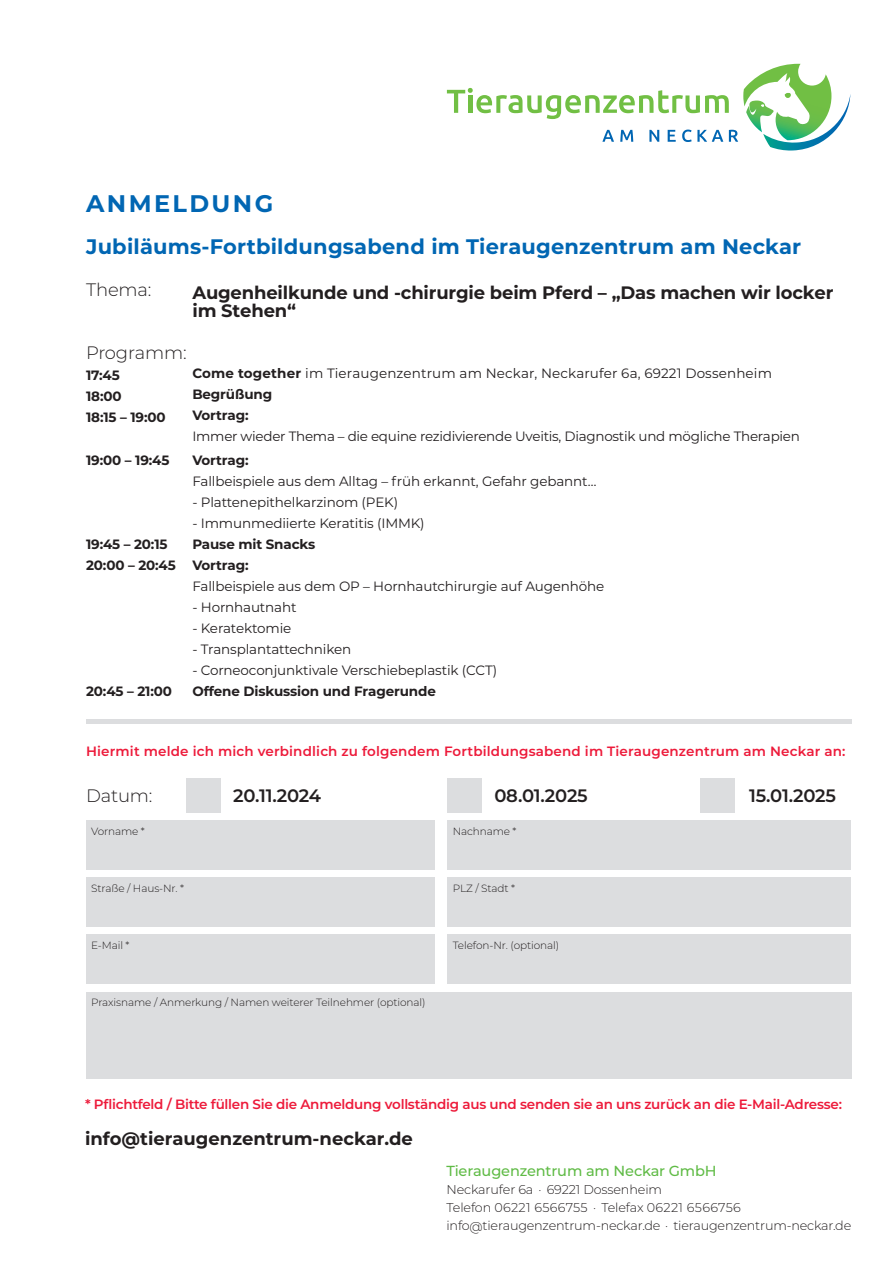
<style>
.page{position:relative;width:893px;height:1263px;background:#fff}
.page>*{position:absolute;margin:0;border:0;box-sizing:border-box;transform-origin:0 0}
.t1{font:700 24px "Montserrat";letter-spacing:.1em;color:#0166b3}
.t2{font:700 21px "Montserrat";letter-spacing:.01em;color:#0166b3}
.A1{font:700 18px/18px "Montserrat";letter-spacing:-.01em;color:#231f20}
.t3{font:600 18px "Montserrat";letter-spacing:-.015em;color:#231f20}
.t4{font:300 18px "Montserrat";letter-spacing:-.01em;color:#231f20}
.t5{font:500 14.55px "Montserrat";letter-spacing:-.01em;color:#60bb46}
.A1-2{font:13.5px/21px "Montserrat";letter-spacing:-.01em;color:#231f20}
.A1-3{font:600 13.5px "Montserrat";letter-spacing:-.005em;color:#ed1a3a}
.A1-4{font:700 13.5px "Montserrat";letter-spacing:-.01em;color:#231f20}
.t6{font:300 12.75px "Montserrat";letter-spacing:-.015em;color:#231f20}
.t7{font:300 12.75px "Montserrat";letter-spacing:.02em;color:#231f20}
.A1-5{font:300 10.5px "Montserrat";letter-spacing:-.01em;color:#231f20}
.s1{font-weight:700}
</style>
<div class="page">
<svg style="left:447px;top:64px;width:403px;height:87px"></svg>
<div style="left:86px;top:820px;width:349px;height:49px;background:#dcdddf"></div>
<div style="left:448px;top:820px;width:403px;height:49px;background:#dcdddf"></div>
<div style="left:448px;top:778px;width:34px;height:34px;background:#dcdddf"></div>
<div style="left:186px;top:778px;width:34px;height:34px;background:#dcdddf"></div>
<div style="left:700px;top:778px;width:34px;height:34px;background:#dcdddf"></div>
<div style="left:86px;top:877px;width:349px;height:49px;background:#dcdddf"></div>
<div style="left:448px;top:877px;width:403px;height:49px;background:#dcdddf"></div>
<div style="left:86px;top:935px;width:349px;height:49px;background:#dcdddf"></div>
<div style="left:448px;top:935px;width:403px;height:49px;background:#dcdddf"></div>
<div style="left:86px;top:992px;width:765px;height:86px;background:#dcdddf"></div>
<hr style="left:86px;top:719px;width:765px;height:4px;background:#dcdddf">
<p class="t1" style="left:86px;top:187px;width:189px">ANMELDUNG</p>
<p class="t2" style="left:86px;top:232px;width:717px">Jubiläums-Fortbildungsabend im Tieraugenzentrum am Neckar</p>
<p class="t4" style="left:86px;top:278px;width:67px">Thema:</p>
<p class="A1" style="left:192px;top:283px;width:642px">Augenheilkunde und -chirurgie beim Pferd – „Das machen wir locker im Stehen“</p>
<p class="t4" style="left:86px;top:341px;width:102px">Programm:</p>
<p class="A1-4" style="left:86px;top:366px;width:35px">17:45</p>
<p class="A1-4" style="left:86px;top:387px;width:37px">18:00</p>
<p class="A1-4" style="left:86px;top:408px;width:81px">18:15 – 19:00</p>
<p class="A1-2" style="left:192px;top:362px;width:609px"><span class="s1">Come together</span> im Tieraugenzentrum am Neckar, Neckarufer 6a, 69221 Dossenheim <span class="s1">Begrüßung<br>Vortrag:<br></span>Immer wieder Thema – die equine rezidivierende Uveitis, Diagnostik und mögliche Therapien</p>
<p class="A1-4" style="left:86px;top:450px;width:85px">19:00 – 19:45</p>
<p class="A1-4" style="left:192px;top:450px;width:58px">Vortrag:</p>
<p class="A1-2" style="left:192px;top:470px;width:405px">Fallbeispiele aus dem Alltag – früh erkannt, Gefahr gebannt…</p>
<p class="A1-2" style="left:192px;top:491px;width:207px">- Plattenepithelkarzinom (PEK)</p>
<p class="A1-2" style="left:192px;top:512px;width:234px">- Immunmediierte Keratitis (IMMK)</p>
<p class="A1-4" style="left:86px;top:534px;width:83px">19:45 – 20:15</p>
<p class="A1-4" style="left:192px;top:534px;width:124px">Pause mit Snacks</p>
<p class="A1-4" style="left:86px;top:555px;width:164px">20:00 – 20:45 Vortrag:</p>
<p class="A1-2" style="left:192px;top:575px;width:413px">Fallbeispiele aus dem OP – Hornhautchirurgie auf Augenhöhe</p>
<p class="A1-2" style="left:192px;top:596px;width:106px">- Hornhautnaht</p>
<p class="A1-2" style="left:192px;top:617px;width:100px">- Keratektomie</p>
<p class="A1-2" style="left:192px;top:638px;width:160px">- Transplantattechniken</p>
<p class="A1-2" style="left:192px;top:659px;width:306px">- Corneoconjunktivale Verschiebeplastik (CCT)</p>
<p class="A1-4" style="left:86px;top:681px;width:87px">20:45 – 21:00</p>
<p class="A1-4" style="left:192px;top:681px;width:245px">Offene Diskussion und Fragerunde</p>
<p class="A1-3" style="left:86px;top:741px;width:761px">Hiermit melde ich mich verbindlich zu folgendem Fortbildungsabend im Tieraugenzentrum am Neckar an:</p>
<p class="t4" style="left:86px;top:783px;width:68px">Datum:</p>
<p class="t3" style="left:233px;top:783px;width:89px">20.11.2024</p>
<p class="t3" style="left:494px;top:783px;width:95px">08.01.2025</p>
<p class="t3" style="left:749px;top:783px;width:88px">15.01.2025</p>
<p class="A1-5" style="left:91px;top:824px;width:55px">Vorname *</p>
<p class="A1-5" style="left:453px;top:824px;width:65px">Nachname *</p>
<p class="A1-5" style="left:91px;top:881px;width:94px">Straße / Haus-Nr. *</p>
<p class="A1-5" style="left:453px;top:881px;width:64px">PLZ / Stadt *</p>
<p class="A1-5" style="left:91px;top:938px;width:40px">E-Mail *</p>
<p class="A1-5" style="left:453px;top:938px;width:108px">Telefon-Nr. (optional)</p>
<p class="A1-5" style="left:91px;top:995px;width:336px">Praxisname / Anmerkung / Namen weiterer Teilnehmer (optional)</p>
<p class="A1-3" style="left:85px;top:1095px;width:758px">* Pflichtfeld / Bitte füllen Sie die Anmeldung vollständig aus und senden sie an uns zurück an die E-Mail-Adresse:</p>
<p class="A1" style="left:85px;top:1129px;width:329px">info@tieraugenzentrum-neckar.de</p>
<p class="t5" style="left:446px;top:1161px;width:272px">Tieraugenzentrum am Neckar GmbH</p>
<p class="t6" style="left:446px;top:1181px;width:217px">Neckarufer 6a · 69221 Dossenheim</p>
<p class="t7" style="left:446px;top:1199px;width:296px">Telefon 06221 6566755 · Telefax 06221 6566756</p>
<p class="t6" style="left:446px;top:1217px;width:406px">info@tieraugenzentrum-neckar.de · tieraugenzentrum-neckar.de</p>
</div>
